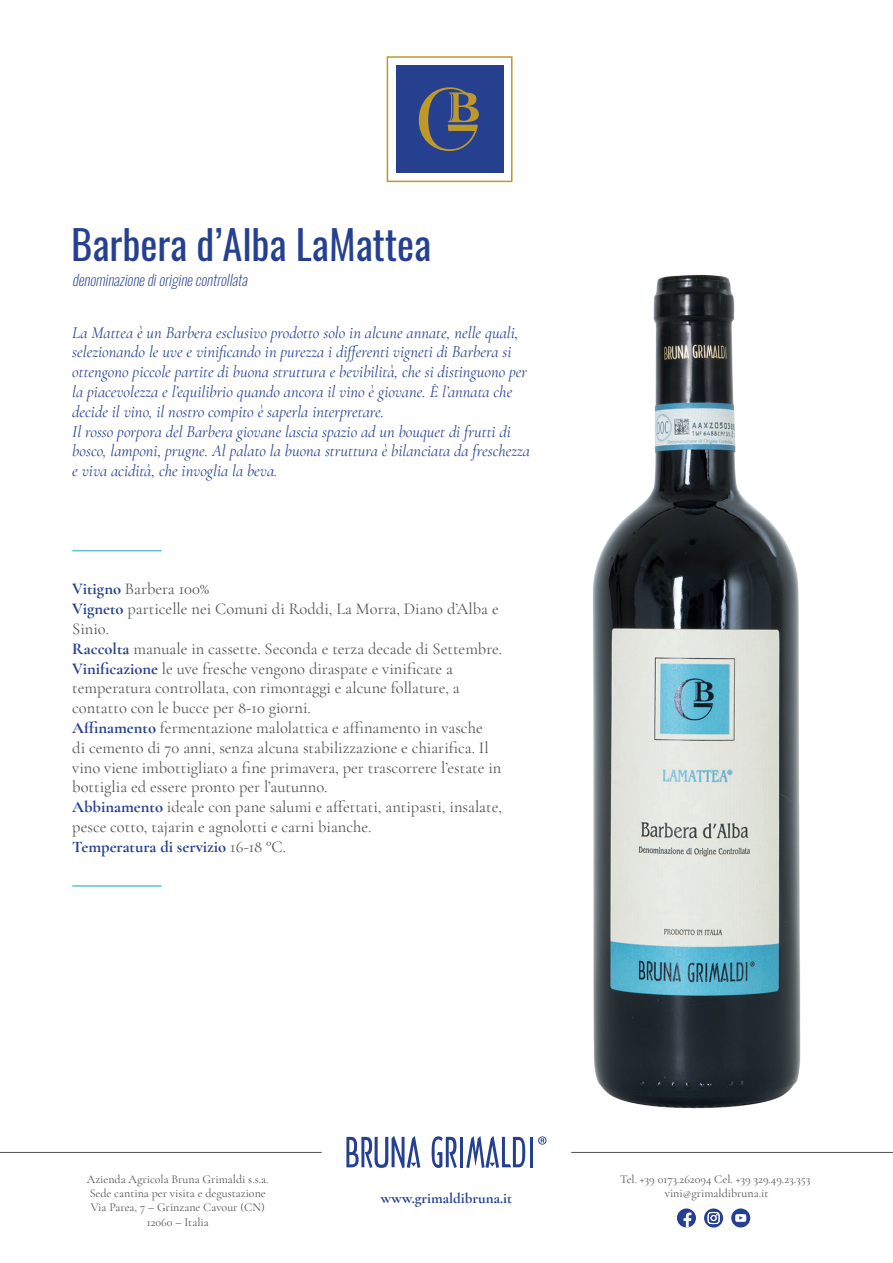
<style>
.page{position:relative;width:893px;height:1263px;background:#fff}
.page>*{position:absolute;margin:0;border:0;box-sizing:border-box;transform-origin:0 0}
.t1{font:italic 40.5px "Oswald";color:#25408f}
.t2{font:16.5px/19.8px "Cormorant Garamond";color:#4f5252}
.t3{font:italic 16.5px/19.8px "Cormorant Garamond";color:#25408f}
.t4{font:italic 200 15px "Oswald";color:#25408f}
.t5{font:700 15px "Cormorant Garamond";color:#25408f}
.t6{font:12px/14.4px "Cormorant Garamond";color:#4f5252;text-align:center}
.s1{font-weight:700;color:#25408f}
</style>
<div class="page">
<hr style="left:0;top:1152px;width:893px;height:1px;background:#4f5252">
<div style="left:322px;top:1129px;width:249px;height:47px;background:#fff"></div>
<svg style="left:677px;top:1208px;width:19px;height:19px"></svg>
<div style="left:731px;top:1208px;width:19px;height:19px;background:#25408f;border-radius:50%"></div>
<svg style="left:735px;top:1214px;width:11px;height:8px"></svg>
<svg style="left:704px;top:1208px;width:19px;height:19px"></svg>
<svg style="left:707px;top:1212px;width:13px;height:12px"></svg>
<div style="left:396px;top:66px;width:107px;height:107px;background:#25408f"></div>
<svg style="left:419px;top:87px;width:60px;height:64px"></svg>
<div style="left:387px;top:56px;width:125px;height:126px;border:2px solid #bd992a"></div>
<hr style="left:72px;top:550px;width:90px;height:1px;background:#63c0db">
<hr style="left:72px;top:885px;width:90px;height:2px;background:#63c0db">
<svg style="left:346px;top:1136px;width:74px;height:32px"></svg>
<svg style="left:432px;top:1136px;width:25px;height:32px"></svg>
<hr style="left:460px;top:1137px;width:3px;height:30px;background:#25408f">
<svg style="left:466px;top:1136px;width:59px;height:32px"></svg>
<hr style="left:530px;top:1137px;width:2px;height:30px;background:#25408f">
<svg style="left:538px;top:1136px;width:8px;height:9px"></svg>
<img style="left:419px;top:274px;width:382px;height:862px">
<h1 class="t1" style="left:72px;top:216px;width:367px">Barbera d’Alba LaMattea</h1>
<p class="t4" style="left:72px;top:270px;width:180px">denominazionedioriginecontrollata</p>
<p class="t3" style="left:72px;top:323px;width:459px">La Mattea è un Barbera esclusivo prodotto solo in alcune annate, nelle quali, selezionando le uve e vinificando in purezza i differenti vigneti di Barbera si ottengono piccole partite di buona struttura e bevibilità, che si distinguono per la piacevolezza e l’equilibrio quando ancora il vino è giovane. È l’annata che decide il vino, il nostro compito è saperla interpretare.<br>Il rosso porpora del Barbera giovane lascia spazio ad un bouquet di frutti di bosco, lamponi, prugne. Al palato la buona struttura è bilanciata da freschezza e viva acidità, che invoglia la beva.</p>
<p class="t2" style="left:72px;top:579px;width:431px"><span class="s1">Vitigno</span> Barbera 100%<br><span class="s1">Vigneto</span> particelle nei Comuni di Roddi, La Morra, Diano d’Alba e Sinio.<br><span class="s1">Raccolta</span> manuale in cassette. Seconda e terza decade di Settembre.<br><span class="s1">Vinificazione</span> le uve fresche vengono diraspate e vinificate a temperatura controllata, con rimontaggi e alcune follature, a contatto con le bucce per 8-10 giorni.<br><span class="s1">Affinamento</span> fermentazione malolattica e affinamento in vasche<br>di cemento di 70 anni, senza alcuna stabilizzazione e chiarifica. Il vino viene imbottigliato a fine primavera, per trascorrere l’estate in bottiglia ed essere pronto per l’autunno.<br><span class="s1">Abbinamento</span> ideale con pane salumi e affettati, antipasti, insalate, pesce cotto, tajarin e agnolotti e carni bianche.<br><span class="s1">Temperatura di servizio</span> 16-18 °C.</p>
<p class="t6" style="left:87px;top:1171px;width:183px">Azienda Agricola Bruna Grimaldi s.s.a.<br>Sede cantina per visita e degustazione<br>Via Parea, 7 – Grinzane Cavour (CN)<br>12060 – Italia</p>
<p class="t5" style="left:381px;top:1189px;width:133px">www.grimaldibruna.it</p>
<p class="t6" style="left:620px;top:1171px;width:192px">Tel. +39 0173.262094 Cel. +39 329.49.23.353 vini@grimaldibruna.it</p>
</div>
